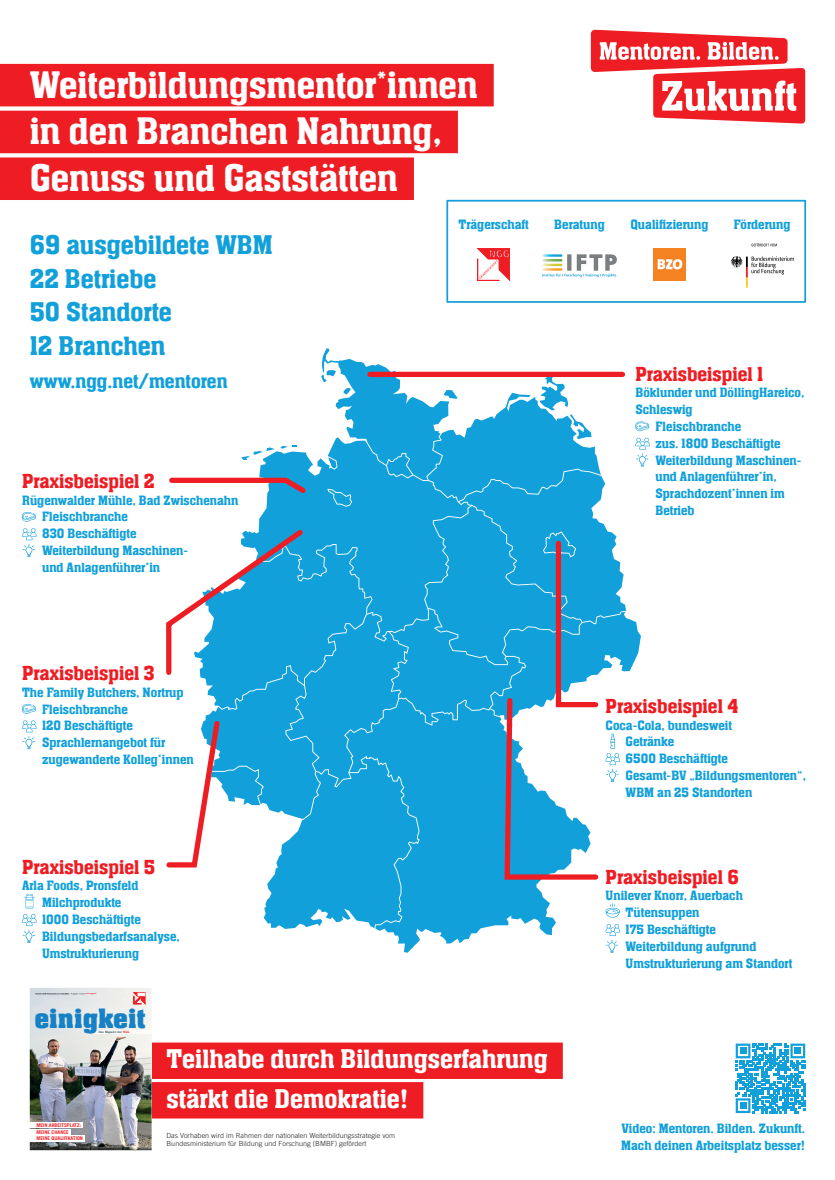
<style>
.page{position:relative;width:835px;height:1180px;background:#fff}
.page>*{position:absolute;margin:0;border:0;box-sizing:border-box;transform-origin:0 0}
.t1{font:500 39.69px/46.8px "Aachen Pro";color:#fff}
.t2{font:700 29.64px "Neue Aachen Pro";color:#1781c5}
.t3{font:500 28px/39.5px "Aachen Pro";color:#fff}
.t4{font:500 28px/33.6px "Aachen Pro";color:#12a0db}
.t5{font:500 21px "Aachen Pro";color:#ee1d23}
.t6{font:500 21px "Aachen Pro";color:#12a0db}
.t7{font:500 14px/16.8px "Aachen Pro";color:#12a0db}
.t8{font:300 7px/8.4px "Trade Gothic LT Com";color:#231f20}
.t9{font:700 5.11px/6.5px "Trade Gothic LT Com";color:#ee1e24}
.t10{font:3.08px "Trade Gothic LT Com Bd 2";letter-spacing:.025em;color:#2d5756}
.t11{font:1.85px "Trade Gothic LT Com Bd 2";color:#ee1e24}
.s1{color:#ee1e24}
</style>
<div class="page">
<svg style="left:735px;top:1043px;width:70px;height:70px"></svg>
<div style="left:739px;top:1047px;width:7px;height:7px;background:#12a0db"></div>
<div style="left:794px;top:1047px;width:6px;height:7px;background:#12a0db"></div>
<div style="left:739px;top:1102px;width:7px;height:7px;background:#12a0db"></div>
<div style="left:0;top:64px;width:493px;height:42px;background:#ee1d23"></div>
<div style="left:0;top:111px;width:458px;height:42px;background:#ee1d23"></div>
<div style="left:0;top:157px;width:414px;height:43px;background:#ee1d23"></div>
<div style="left:152px;top:1042px;width:410px;height:37px;background:#ee1d23"></div>
<div style="left:152px;top:1082px;width:271px;height:36px;background:#ee1d23"></div>
<svg style="left:590px;top:30px;width:215px;height:94px"></svg>
<svg style="left:477px;top:248px;width:33px;height:33px"></svg>
<img style="left:542px;top:254px;width:75px;height:24px">
<img style="left:653px;top:248px;width:32px;height:33px">
<img style="left:730px;top:236px;width:77px;height:62px">
<svg style="left:22px;top:512px;width:14px;height:10px"></svg>
<svg style="left:22px;top:528px;width:14px;height:29px"></svg>
<svg style="left:22px;top:704px;width:14px;height:10px"></svg>
<svg style="left:22px;top:720px;width:14px;height:29px"></svg>
<svg style="left:24px;top:894px;width:10px;height:14px"></svg>
<svg style="left:22px;top:914px;width:14px;height:29px"></svg>
<img style="left:30px;top:988px;width:122px;height:162px">
<img style="left:92px;top:1030px;width:60px;height:4px">
<img style="left:35px;top:993px;width:34px;height:1px">
<svg style="left:70px;top:993px;width:15px;height:1px"></svg>
<div style="left:30px;top:1135px;width:55px;height:6px;background:#fff"></div>
<div style="left:30px;top:1128px;width:41px;height:6px;background:#fff"></div>
<div style="left:30px;top:1122px;width:53px;height:6px;background:#fff"></div>
<svg style="left:134px;top:992px;width:11px;height:12px"></svg>
<svg style="left:166px;top:348px;width:483px;height:605px"></svg>
<div style="left:446px;top:200px;width:359px;height:103px;border:2px solid #12a0db"></div>
<h1 class="t1" style="left:30px;top:61px;width:449px">Weiterbildungsmentor*innen in den Branchen Nahrung,<br>Genuss und Gaststätten</h1>
<h3 class="t4" style="left:30px;top:228px;width:244px">69 ausgebildete WBM<br>22 Betriebe<br>50 Standorte<br>12 Branchen</h3>
<h3 class="t6" style="left:30px;top:370px;width:199px">www.ngg.net/mentoren</h3>
<h3 class="t5" style="left:22px;top:469px;width:134px">Praxisbeispiel 2</h3>
<p class="t7" style="left:42px;top:492px;width:198px;text-indent:-20px">Rügenwalder Mühle, Bad Zwischenahn<br>Fleischbranche<br>830 Beschäftigte<br>Weiterbildung Maschinen-<br>und Anlagenführer*in</p>
<h3 class="t5" style="left:22px;top:661px;width:134px">Praxisbeispiel 3</h3>
<p class="t7" style="left:42px;top:684px;width:153px;text-indent:-20px">The Family Butchers, Nortrup<br>Fleischbranche<br>120 Beschäftigte<br>Sprachlernangebot für zugewanderte Kolleg*innen</p>
<h3 class="t5" style="left:22px;top:855px;width:135px">Praxisbeispiel 5</h3>
<p class="t7" style="left:42px;top:877px;width:139px;text-indent:-20px">Arla Foods, Pronsfeld<br>Milchprodukte<br>1000 Beschäftigte<br>Bildungsbedarfsanalyse,<br>Umstrukturierung</p>
<p class="t11" style="left:86px;top:992px;width:12px">www.ngg.net</p>
<h2 class="t2" style="left:34px;top:1002px;width:113px">einigkeit</h2>
<p class="t10" style="left:99px;top:1030px;width:32px">Das Magazin der <span class="s1">NGG</span></p>
<p class="t7" style="left:458px;top:216px;width:72px">Trägerschaft</p>
<p class="t7" style="left:554px;top:216px;width:52px">Beratung</p>
<p class="t7" style="left:630px;top:216px;width:80px">Qualifizierung</p>
<p class="t7" style="left:733px;top:216px;width:58px">Förderung</p>
<h3 class="t5" style="left:635px;top:362px;width:129px">Praxisbeispiel 1</h3>
<p class="t7" style="left:635px;top:384px;width:170px">Böklunder und DöllingHareico,</p>
<p class="t7" style="left:635px;top:401px;width:59px">Schleswig</p>
<p class="t7" style="left:655px;top:418px;width:87px">Fleischbranche</p>
<p class="t7" style="left:655px;top:435px;width:127px">zus. 1800 Beschäftigte</p>
<p class="t7" style="left:655px;top:452px;width:148px">Weiterbildung Maschinen-</p>
<p class="t7" style="left:655px;top:468px;width:123px">und Anlagenführer*in,</p>
<p class="t7" style="left:655px;top:485px;width:131px">Sprachdozent*innen im</p>
<p class="t7" style="left:655px;top:502px;width:41px">Betrieb</p>
<h3 class="t5" style="left:605px;top:694px;width:134px">Praxisbeispiel 4</h3>
<p class="t7" style="left:625px;top:716px;width:182px;text-indent:-20px">Coca-Cola, bundesweit<br>Getränke<br>6500 Beschäftigte<br>Gesamt-BV „Bildungsmentoren“,<br>WBM an 25 Standorten</p>
<h3 class="t5" style="left:605px;top:865px;width:135px">Praxisbeispiel 6</h3>
<p class="t7" style="left:625px;top:887px;width:168px;text-indent:-20px">Unilever Knorr, Auerbach<br>Tütensuppen<br>175 Beschäftigte<br>Weiterbildung aufgrund<br>Umstrukturierung am Standort</p>
<p class="t9" style="left:36px;top:1122px;width:48px">MEIN ARBEITSPLATZ:<br>MEINE CHANCE<br>MEINE QUALIFIKATION</p>
<h3 class="t3" style="left:166px;top:1039px;width:383px">Teilhabe durch Bildungserfahrung stärkt die Demokratie!</h3>
<p class="t8" style="left:166px;top:1131px;width:230px">Das Vorhaben wird im Rahmen der nationalen Weiterbildungsstrategie vom<br>Bundesministerium für Bildung und Forschung (BMBF) gefördert</p>
<p class="t7" style="left:621px;top:1120px;width:185px">Video: Mentoren. Bilden. Zukunft.<br>Mach deinen Arbeitsplatz besser!</p>
</div>
